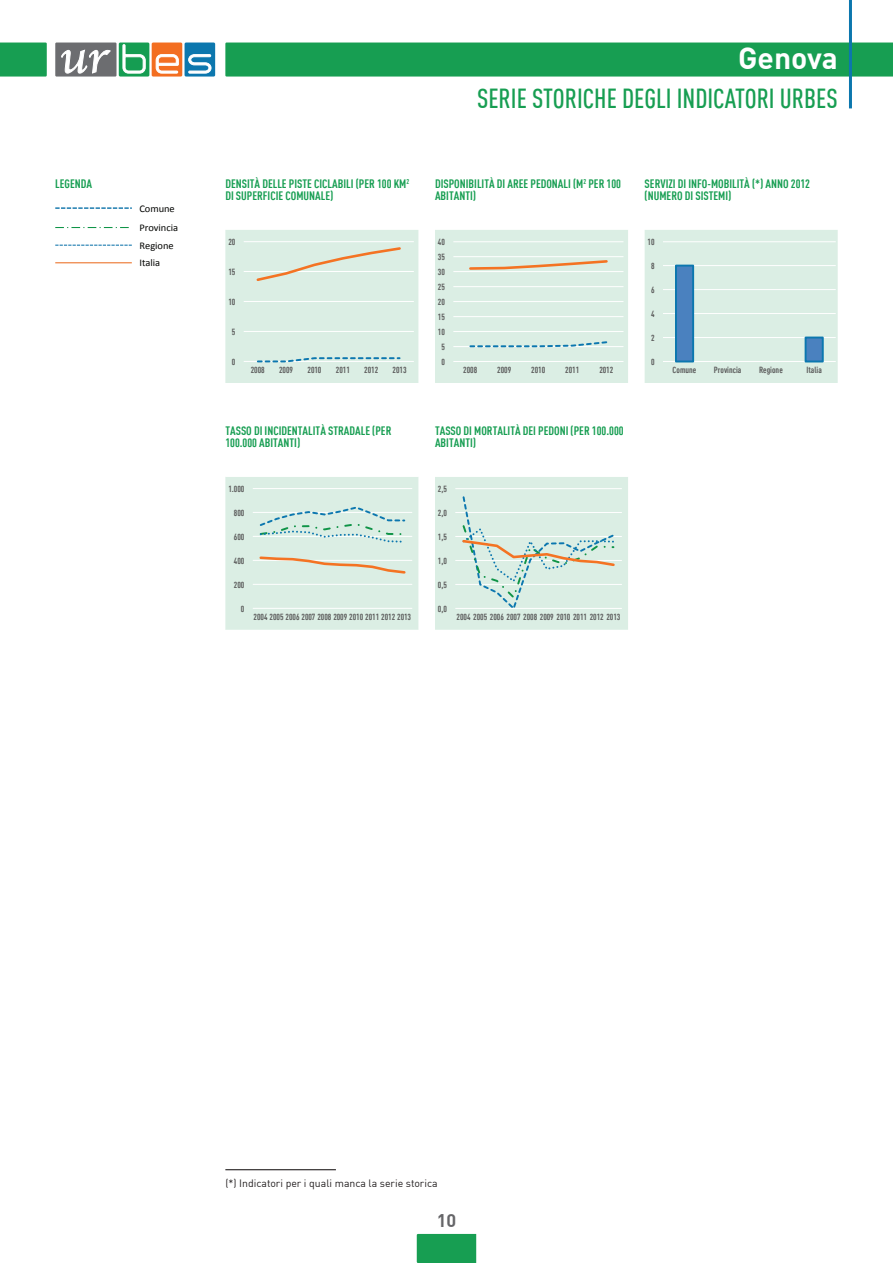
<style>
.page{position:relative;width:893px;height:1263px;background:#fff}
.page>*{position:absolute;margin:0;border:0;box-sizing:border-box;transform-origin:0 0}
.t1{font:700 30px "DIN";color:#fff}
.t2{font:500 27px "DIN Cond";color:#179e52}
.t3{font:700 18px "DIN";color:#656568}
.t4{font:700 12px/12px "DIN Cond";color:#179e52}
.t5{font:10.5px "DIN";color:#231f20}
.t6{font:10.2px/19.4px "Calibri";letter-spacing:-.005em;color:#040503}
.t7{font:700 8.7px "DIN Cond";letter-spacing:.005em;color:#595959}
</style>
<div class="page">
<div style="left:55px;top:43px;width:62px;height:34px;background:#6c6d70"></div>
<div style="left:119px;top:43px;width:30px;height:34px;background:#159d52;border-radius:2px"></div>
<div style="left:152px;top:43px;width:30px;height:34px;background:#f36e21;border-radius:2px"></div>
<div style="left:185px;top:43px;width:30px;height:34px;background:#0c77ae;border-radius:2px"></div>
<svg style="left:123px;top:44px;width:23px;height:30px"></svg>
<svg style="left:156px;top:54px;width:23px;height:20px"></svg>
<svg style="left:188px;top:54px;width:23px;height:20px"></svg>
<svg style="left:61px;top:49px;width:50px;height:24px"></svg>
<div style="left:225px;top:43px;width:668px;height:34px;background:#179e52"></div>
<div style="left:0;top:43px;width:47px;height:34px;background:#179e52"></div>
<div style="left:417px;top:1234px;width:59px;height:29px;background:#179e52"></div>
<svg style="left:55px;top:207px;width:77px;height:2px"></svg>
<svg style="left:55px;top:227px;width:74px;height:1px"></svg>
<svg style="left:55px;top:245px;width:77px;height:1px"></svg>
<hr style="left:55px;top:262px;width:77px;height:1px;background:#eb6e23">
<hr style="left:849px;top:0;width:3px;height:108px;background:#0c77ae">
<hr style="left:225px;top:1169px;width:111px;height:1px;background:#231f20">
<svg style="left:225px;top:230px;width:613px;height:153px;background:#ddefe5"></svg>
<svg style="left:225px;top:477px;width:403px;height:153px;background:#ddefe6"></svg>
<hr style="left:663px;top:361px;width:173px;height:1px;background:#fff">
<hr style="left:663px;top:337px;width:173px;height:1px;background:#fff">
<hr style="left:663px;top:313px;width:173px;height:1px;background:#fff">
<hr style="left:663px;top:289px;width:173px;height:1px;background:#fff">
<hr style="left:663px;top:265px;width:173px;height:1px;background:#fff">
<hr style="left:663px;top:241px;width:173px;height:1px;background:#fff">
<div style="left:676px;top:266px;width:17px;height:95px;background:#4a81bf"></div>
<div style="left:675px;top:265px;width:19px;height:97px;border:2px solid #0c77af"></div>
<div style="left:806px;top:337px;width:17px;height:24px;background:#4a81bf"></div>
<div style="left:805px;top:337px;width:19px;height:25px;border:2px solid #0c77af"></div>
<hr style="left:453px;top:361px;width:170px;height:1px;background:#fff">
<hr style="left:453px;top:346px;width:170px;height:1px;background:#fff">
<hr style="left:453px;top:331px;width:170px;height:1px;background:#fff">
<hr style="left:453px;top:316px;width:170px;height:1px;background:#fff">
<hr style="left:453px;top:301px;width:170px;height:1px;background:#fff">
<hr style="left:453px;top:286px;width:170px;height:1px;background:#fff">
<hr style="left:453px;top:271px;width:170px;height:1px;background:#fff">
<hr style="left:453px;top:256px;width:170px;height:1px;background:#fff">
<hr style="left:453px;top:241px;width:170px;height:1px;background:#fff">
<svg style="left:468px;top:340px;width:141px;height:8px"></svg>
<svg style="left:468px;top:259px;width:141px;height:12px;background:#e0d3bb"></svg>
<hr style="left:244px;top:361px;width:170px;height:1px;background:#fff">
<hr style="left:244px;top:331px;width:170px;height:1px;background:#fff">
<hr style="left:244px;top:301px;width:170px;height:1px;background:#fff">
<hr style="left:244px;top:271px;width:170px;height:1px;background:#fff">
<hr style="left:244px;top:241px;width:170px;height:1px;background:#fff">
<svg style="left:256px;top:356px;width:146px;height:6px"></svg>
<svg style="left:255px;top:245px;width:148px;height:38px;background:#dde6d7"></svg>
<hr style="left:455px;top:608px;width:167px;height:1px;background:#fff">
<hr style="left:455px;top:584px;width:167px;height:1px;background:#fff">
<hr style="left:455px;top:560px;width:167px;height:1px;background:#fff">
<hr style="left:455px;top:536px;width:167px;height:1px;background:#fff">
<hr style="left:455px;top:512px;width:167px;height:1px;background:#fff">
<hr style="left:455px;top:488px;width:167px;height:1px;background:#fff">
<svg style="left:461px;top:495px;width:155px;height:113px;background:#d5e7dd"></svg>
<hr style="left:253px;top:608px;width:159px;height:1px;background:#fff">
<hr style="left:253px;top:584px;width:159px;height:1px;background:#fff">
<hr style="left:253px;top:560px;width:159px;height:1px;background:#fff">
<hr style="left:253px;top:536px;width:159px;height:1px;background:#fff">
<hr style="left:253px;top:512px;width:159px;height:1px;background:#fff">
<hr style="left:253px;top:488px;width:159px;height:1px;background:#fff">
<svg style="left:258px;top:505px;width:148px;height:39px;background:#cde6df"></svg>
<svg style="left:258px;top:555px;width:149px;height:20px;background:#dfdecc"></svg>
<p class="t4" style="left:55px;top:178px;width:38px">LEGENDA</p>
<p class="t6" style="left:139px;top:199px;width:40px">Comune<br>Provincia</p>
<p class="t6" style="left:139px;top:236px;width:36px;line-height:17.7px">Regione<br>Italia</p>
<h1 class="t1" style="left:738px;top:38px;width:101px">Genova</h1>
<h2 class="t2" style="left:477px;top:82px;width:360px">SERIE STORICHE DEGLI INDICATORI URBES</h2>
<p class="t4" style="left:225px;top:178px;width:185px">DENSITÀ DELLE PISTE CICLABILI (PER 100 KM<sup>2<br></sup>DI SUPERFICIE COMUNALE)</p>
<p class="t4" style="left:435px;top:178px;width:187px">DISPONIBILITÀ DI AREE PEDONALI (M<sup>2</sup> PER 100<br>ABITANTI)</p>
<p class="t4" style="left:645px;top:178px;width:167px">SERVIZI DI INFO-MOBILITÀ (*) ANNO 2012 (NUMERO DI SISTEMI)</p>
<p class="t7" style="left:228px;top:236px;width:9px">20</p>
<p class="t7" style="left:438px;top:236px;width:9px">40</p>
<p class="t7" style="left:648px;top:236px;width:9px">10</p>
<p class="t7" style="left:438px;top:251px;width:9px">35</p>
<p class="t7" style="left:228px;top:266px;width:9px">15</p>
<p class="t7" style="left:438px;top:266px;width:9px">30</p>
<p class="t7" style="left:651px;top:260px;width:5px">8</p>
<p class="t7" style="left:438px;top:281px;width:9px">25</p>
<p class="t7" style="left:651px;top:284px;width:5px">6</p>
<p class="t7" style="left:228px;top:296px;width:9px">10</p>
<p class="t7" style="left:438px;top:296px;width:9px">20</p>
<p class="t7" style="left:438px;top:311px;width:9px">15</p>
<p class="t7" style="left:651px;top:308px;width:5px">4</p>
<p class="t7" style="left:232px;top:326px;width:5px">5</p>
<p class="t7" style="left:438px;top:326px;width:9px">10</p>
<p class="t7" style="left:651px;top:332px;width:5px">2</p>
<p class="t7" style="left:441px;top:341px;width:5px">5</p>
<p class="t7" style="left:232px;top:356px;width:5px">0</p>
<p class="t7" style="left:441px;top:356px;width:5px">0</p>
<p class="t7" style="left:651px;top:356px;width:5px">0</p>
<p class="t7" style="left:251px;top:365px;width:16px">2008</p>
<p class="t7" style="left:279px;top:365px;width:16px">2009</p>
<p class="t7" style="left:307px;top:365px;width:16px">2010</p>
<p class="t7" style="left:336px;top:365px;width:16px">2011</p>
<p class="t7" style="left:364px;top:365px;width:16px">2012</p>
<p class="t7" style="left:392px;top:365px;width:16px">2013</p>
<p class="t7" style="left:463px;top:365px;width:16px">2008</p>
<p class="t7" style="left:497px;top:365px;width:16px">2009</p>
<p class="t7" style="left:531px;top:365px;width:16px">2010</p>
<p class="t7" style="left:565px;top:365px;width:16px">2011</p>
<p class="t7" style="left:599px;top:365px;width:16px">2012</p>
<p class="t7" style="left:673px;top:365px;width:25px">Comune</p>
<p class="t7" style="left:714px;top:365px;width:29px">Provincia</p>
<p class="t7" style="left:759px;top:365px;width:25px">Regione</p>
<p class="t7" style="left:806px;top:365px;width:17px">Italia</p>
<p class="t4" style="left:225px;top:425px;width:168px">TASSO DI INCIDENTALITÀ STRADALE (PER<br>100.000 ABITANTI)</p>
<p class="t4" style="left:435px;top:425px;width:190px">TASSO DI MORTALITÀ DEI PEDONI (PER 100.000<br>ABITANTI)</p>
<p class="t7" style="left:228px;top:483px;width:18px">1.000</p>
<p class="t7" style="left:438px;top:483px;width:11px">2,5</p>
<p class="t7" style="left:234px;top:507px;width:12px">800</p>
<p class="t7" style="left:438px;top:507px;width:11px">2,0</p>
<p class="t7" style="left:234px;top:531px;width:12px">600</p>
<p class="t7" style="left:438px;top:531px;width:11px">1,5</p>
<p class="t7" style="left:234px;top:555px;width:12px">400</p>
<p class="t7" style="left:438px;top:555px;width:11px">1,0</p>
<p class="t7" style="left:234px;top:579px;width:12px">200</p>
<p class="t7" style="left:438px;top:579px;width:11px">0,5</p>
<p class="t7" style="left:241px;top:603px;width:5px">0</p>
<p class="t7" style="left:254px;top:612px;width:159px">2004 2005 2006 2007 2008 2009 2010 2011 2012 2013</p>
<p class="t7" style="left:438px;top:603px;width:11px">0,0</p>
<p class="t7" style="left:457px;top:612px;width:165px">2004 2005 2006 2007 2008 2009 2010 2011 2012 2013</p>
<p class="t5" style="left:225px;top:1176px;width:214px">(*) Indicatori per i quali manca la serie storica</p>
<h3 class="t3" style="left:437px;top:1209px;width:21px">10</h3>
</div>
